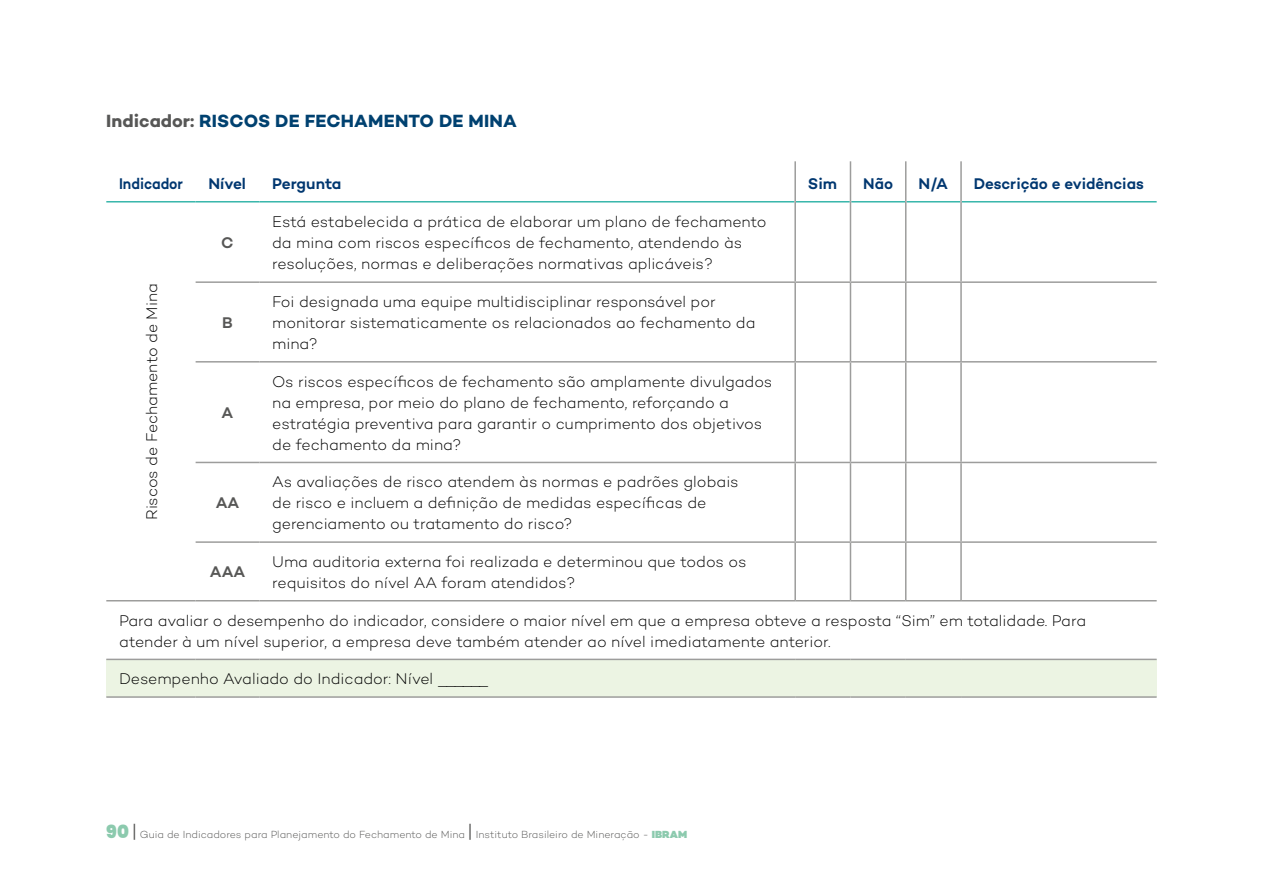
<style>
.page{position:relative;width:1263px;height:893px;background:#fff}
.page>*{position:absolute;margin:0;border:0;box-sizing:border-box;transform-origin:0 0}
.t1{font:700 18px "Campton";letter-spacing:.005em;color:#004170}
.t2{font:300 15.75px/21px "Campton";color:#000}
.t3{font:600 15.75px "Campton";letter-spacing:-.005em;color:#003770}
.t4{font:600 15.75px "Campton";letter-spacing:-.005em;color:#003770;scale:.9 1}
.t5{font:600 15.75px "Campton";color:#575756}
.t6{font:300 10.5px "Campton";color:#575756}
.s1{color:#575756}
.s2{font-family:"Poppins";font-weight:900;font-size:18px;color:#8ccaae}
.s3{font-family:"Poppins";font-size:18px}
.s4{font-weight:900;color:#8ccaae}
</style>
<div class="page">
<div style="left:106px;top:659px;width:1051px;height:38px;background:#ecf4e3"></div>
<hr style="left:106px;top:201px;width:90px;height:2px;background:#38b6ab">
<hr style="left:196px;top:201px;width:63px;height:2px;background:#38b6ab">
<hr style="left:259px;top:201px;width:535px;height:2px;background:#38b6ab">
<hr style="left:796px;top:201px;width:54px;height:2px;background:#38b6ab">
<hr style="left:851px;top:201px;width:54px;height:2px;background:#38b6ab">
<hr style="left:906px;top:201px;width:54px;height:2px;background:#38b6ab">
<hr style="left:962px;top:201px;width:195px;height:2px;background:#38b6ab">
<hr style="left:196px;top:281px;width:63px;height:2px;background:#9d9d9c">
<hr style="left:259px;top:281px;width:536px;height:2px;background:#9d9d9c">
<hr style="left:795px;top:281px;width:55px;height:2px;background:#9d9d9c">
<hr style="left:850px;top:281px;width:56px;height:2px;background:#9d9d9c">
<hr style="left:906px;top:281px;width:55px;height:2px;background:#9d9d9c">
<hr style="left:961px;top:281px;width:196px;height:2px;background:#9d9d9c">
<hr style="left:196px;top:361px;width:63px;height:2px;background:#9d9d9c">
<hr style="left:259px;top:361px;width:536px;height:2px;background:#9d9d9c">
<hr style="left:795px;top:361px;width:55px;height:2px;background:#9d9d9c">
<hr style="left:850px;top:361px;width:56px;height:2px;background:#9d9d9c">
<hr style="left:906px;top:361px;width:55px;height:2px;background:#9d9d9c">
<hr style="left:961px;top:361px;width:196px;height:2px;background:#9d9d9c">
<hr style="left:196px;top:462px;width:63px;height:1px;background:#9d9d9c">
<hr style="left:259px;top:462px;width:536px;height:1px;background:#9d9d9c">
<hr style="left:795px;top:462px;width:55px;height:1px;background:#9d9d9c">
<hr style="left:850px;top:462px;width:56px;height:1px;background:#9d9d9c">
<hr style="left:906px;top:462px;width:55px;height:1px;background:#9d9d9c">
<hr style="left:961px;top:462px;width:196px;height:1px;background:#9d9d9c">
<hr style="left:196px;top:541px;width:63px;height:2px;background:#9d9d9c">
<hr style="left:259px;top:541px;width:536px;height:2px;background:#9d9d9c">
<hr style="left:795px;top:541px;width:55px;height:2px;background:#9d9d9c">
<hr style="left:850px;top:541px;width:56px;height:2px;background:#9d9d9c">
<hr style="left:906px;top:541px;width:55px;height:2px;background:#9d9d9c">
<hr style="left:961px;top:541px;width:196px;height:2px;background:#9d9d9c">
<hr style="left:106px;top:600px;width:90px;height:1px;background:#9d9d9c">
<hr style="left:196px;top:600px;width:63px;height:1px;background:#9d9d9c">
<hr style="left:259px;top:600px;width:536px;height:1px;background:#9d9d9c">
<hr style="left:795px;top:600px;width:55px;height:1px;background:#9d9d9c">
<hr style="left:850px;top:600px;width:56px;height:1px;background:#9d9d9c">
<hr style="left:906px;top:600px;width:55px;height:1px;background:#9d9d9c">
<hr style="left:961px;top:600px;width:196px;height:1px;background:#9d9d9c">
<hr style="left:106px;top:659px;width:90px;height:1px;background:#9d9d9c">
<hr style="left:196px;top:659px;width:63px;height:1px;background:#9d9d9c">
<hr style="left:259px;top:659px;width:536px;height:1px;background:#9d9d9c">
<hr style="left:795px;top:659px;width:55px;height:1px;background:#9d9d9c">
<hr style="left:850px;top:659px;width:56px;height:1px;background:#9d9d9c">
<hr style="left:906px;top:659px;width:55px;height:1px;background:#9d9d9c">
<hr style="left:961px;top:659px;width:196px;height:1px;background:#9d9d9c">
<hr style="left:106px;top:696px;width:90px;height:2px;background:#9d9d9c">
<hr style="left:196px;top:696px;width:63px;height:2px;background:#9d9d9c">
<hr style="left:259px;top:696px;width:536px;height:2px;background:#9d9d9c">
<hr style="left:795px;top:696px;width:55px;height:2px;background:#9d9d9c">
<hr style="left:850px;top:696px;width:56px;height:2px;background:#9d9d9c">
<hr style="left:906px;top:696px;width:55px;height:2px;background:#9d9d9c">
<hr style="left:961px;top:696px;width:196px;height:2px;background:#9d9d9c">
<hr style="left:794px;top:161px;width:2px;height:41px;background:#9d9d9c">
<hr style="left:850px;top:161px;width:1px;height:41px;background:#9d9d9c">
<hr style="left:905px;top:161px;width:1px;height:41px;background:#9d9d9c">
<hr style="left:960px;top:161px;width:2px;height:41px;background:#9d9d9c">
<hr style="left:794px;top:202px;width:2px;height:79px;background:#9d9d9c">
<hr style="left:850px;top:202px;width:1px;height:79px;background:#9d9d9c">
<hr style="left:905px;top:202px;width:1px;height:79px;background:#9d9d9c">
<hr style="left:960px;top:202px;width:2px;height:79px;background:#9d9d9c">
<hr style="left:794px;top:283px;width:2px;height:78px;background:#9d9d9c">
<hr style="left:850px;top:283px;width:1px;height:78px;background:#9d9d9c">
<hr style="left:905px;top:283px;width:1px;height:78px;background:#9d9d9c">
<hr style="left:960px;top:283px;width:2px;height:78px;background:#9d9d9c">
<hr style="left:794px;top:363px;width:2px;height:99px;background:#9d9d9c">
<hr style="left:850px;top:363px;width:1px;height:99px;background:#9d9d9c">
<hr style="left:905px;top:363px;width:1px;height:99px;background:#9d9d9c">
<hr style="left:960px;top:363px;width:2px;height:99px;background:#9d9d9c">
<hr style="left:794px;top:463px;width:2px;height:78px;background:#9d9d9c">
<hr style="left:850px;top:463px;width:1px;height:78px;background:#9d9d9c">
<hr style="left:905px;top:463px;width:1px;height:78px;background:#9d9d9c">
<hr style="left:960px;top:463px;width:2px;height:78px;background:#9d9d9c">
<hr style="left:794px;top:543px;width:2px;height:57px;background:#9d9d9c">
<hr style="left:850px;top:543px;width:1px;height:57px;background:#9d9d9c">
<hr style="left:905px;top:543px;width:1px;height:57px;background:#9d9d9c">
<hr style="left:960px;top:543px;width:2px;height:57px;background:#9d9d9c">
<p class="t1" style="left:106px;top:110px;width:412px"><span class="s1">Indicador:</span> RISCOS DE FECHAMENTO DE MINA</p>
<p class="t4" style="left:119px;top:174px;width:73px">Indicador</p>
<p class="t3" style="left:208px;top:174px;width:39px">Nível</p>
<p class="t3" style="left:272px;top:174px;width:71px">Pergunta</p>
<p class="t3" style="left:808px;top:174px;width:31px">Sim</p>
<p class="t3" style="left:863px;top:174px;width:31px">Não</p>
<p class="t3" style="left:918px;top:174px;width:31px">N/A</p>
<p class="t3" style="left:974px;top:174px;width:172px">Descrição e evidências</p>
<p class="t2" style="left:141px;top:520px;width:238px;rotate:-90deg">Riscos de Fechamento de Mina</p>
<p class="t5" style="left:221px;top:233px;width:14px">C</p>
<p class="t5" style="left:222px;top:313px;width:12px">B</p>
<p class="t5" style="left:222px;top:403px;width:13px">A</p>
<p class="t5" style="left:216px;top:493px;width:25px">AA</p>
<p class="t2" style="left:272px;top:211px;width:496px">Está estabelecida a prática de elaborar um plano de fechamento da mina com riscos específicos de fechamento, atendendo às resoluções, normas e deliberações normativas aplicáveis?</p>
<p class="t2" style="left:272px;top:291px;width:485px">Foi designada uma equipe multidisciplinar responsável por monitorar sistematicamente os relacionados ao fechamento da mina?</p>
<p class="t2" style="left:272px;top:371px;width:502px">Os riscos específicos de fechamento são amplamente divulgados na empresa, por meio do plano de fechamento, reforçando a estratégia preventiva para garantir o cumprimento dos objetivos de fechamento da mina?</p>
<p class="t2" style="left:272px;top:471px;width:468px">As avaliações de risco atendem às normas e padrões globais de risco e incluem a definição de medidas específicas de gerenciamento ou tratamento do risco?</p>
<p class="t5" style="left:210px;top:562px;width:37px">AAA</p>
<p class="t2" style="left:272px;top:551px;width:476px">Uma auditoria externa foi realizada e determinou que todos os requisitos do nível AA foram atendidos?</p>
<p class="t2" style="left:119px;top:609px;width:968px">Para avaliar o desempenho do indicador, considere o maior nível em que a empresa obteve a resposta “Sim” em totalidade. Para atender à um nível superior, a empresa deve também atender ao nível imediatamente anterior.</p>
<p class="t2" style="left:119px;top:668px;width:371px">Desempenho Avaliado do Indicador: Nível ______</p>
<p class="t6" style="left:106px;top:828px;width:582px"><span class="s2">90</span> <span class="s3">|</span> Guia de Indicadores para Planejamento do Fechamento de Mina <span class="s3">|</span> Instituto Brasileiro de Mineração - <span class="s4">IBRAM</span></p>
</div>
